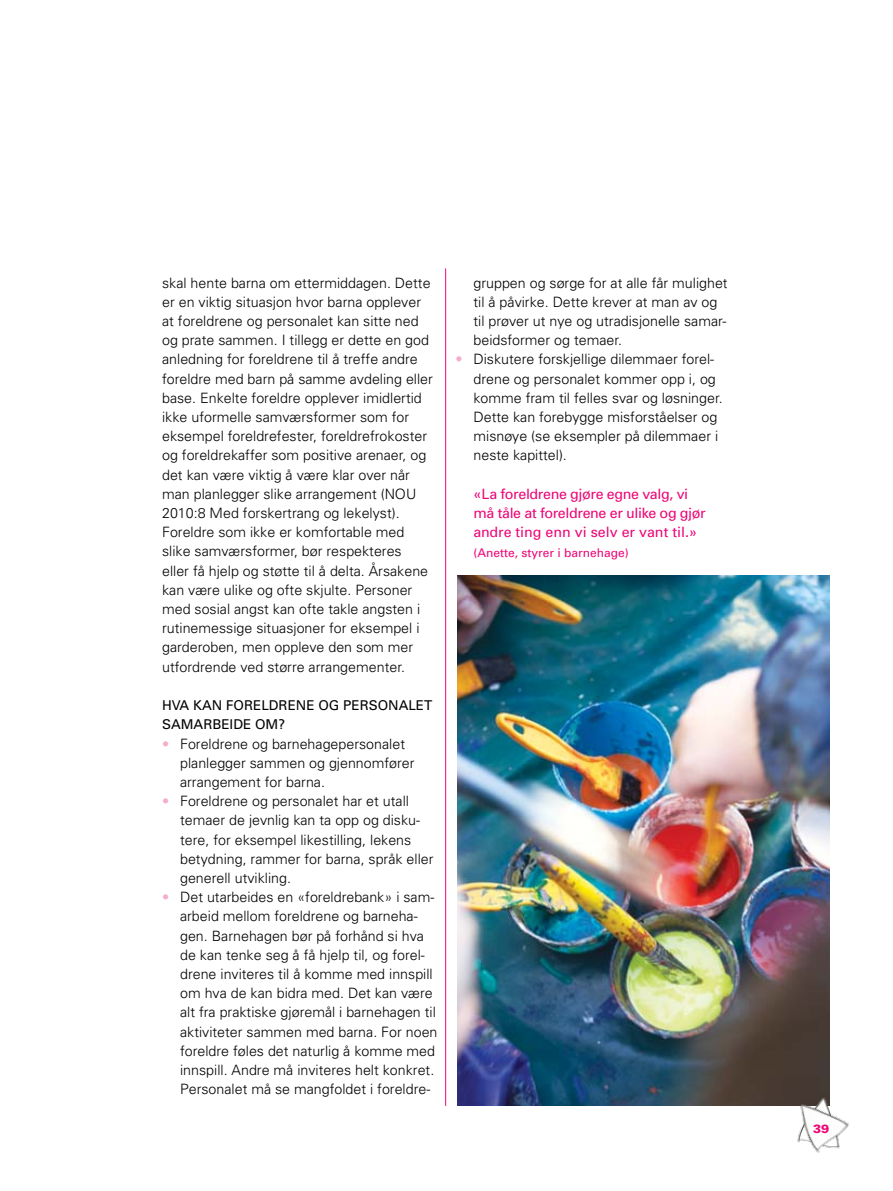
<style>
.page{position:relative;width:893px;height:1191px;background:#fff}
.page>*{position:absolute;margin:0;border:0;box-sizing:border-box;transform-origin:0 0}
.t1{font:300 14.25px/19.2px "Univers";color:#000}
.t2{font:14.25px/19.2px "Univers";letter-spacing:-.025em;color:#ed0677}
.t3{font:13.5px/19.2px "Univers";color:#000}
.t4{font:12px "Univers";color:#ed0677}
.t5{font:900 12px "Univers";color:#ed0677}
.s1{color:#f6adcd}
</style>
<div class="page">
<img style="left:457px;top:576px;width:372px;height:530px">
<img style="left:777px;top:1086px;width:72px;height:67px">
<hr style="left:445px;top:268px;width:1px;height:838px;background:#ed0677">
<p class="t1" style="left:162px;top:272px;width:272px">skal hente barna om ettermiddagen. Dette er en viktig situasjon hvor barna opplever at foreldrene og personalet kan sitte ned og prate sammen. I tillegg er dette en god anledning for foreldrene til å treffe andre foreldre med barn på samme avdeling eller base. Enkelte foreldre opplever imidlertid ikke uformelle samværsformer som for eksempel foreldrefester, foreldrefrokoster og foreldrekaffer som positive arenaer, og det kan være viktig å være klar over når man planlegger slike arrangement (NOU 2010:8 Med forskertrang og lekelyst).<br>Foreldre som ikke er komfortable med slike samværsformer, bør respekteres<br>eller få hjelp og støtte til å delta. Årsakene kan være ulike og ofte skjulte. Personer med sosial angst kan ofte takle angsten i rutinemessige situasjoner for eksempel i garderoben, men oppleve den som mer utfordrende ved større arrangementer.</p>
<p class="t3" style="left:162px;top:695px;width:272px">Hva kan foreldren e og personalet samarbeide om?</p>
<p class="t1" style="left:180px;top:733px;width:236px;text-indent:-18px"><span class="s1">•</span> Foreldrene og barnehagepersonalet planlegger sammen og gjennomfører arrangement for barna.</p>
<p class="t1" style="left:180px;top:791px;width:255px;text-indent:-18px"><span class="s1">•</span> Foreldrene og personalet har et utall temaer de jevnlig kan ta opp og disku&shy;tere, for eksempel likestilling, lekens betydning, rammer for barna, språk eller generell utvikling.</p>
<p class="t1" style="left:180px;top:887px;width:259px;text-indent:-18px"><span class="s1">•</span> Det utarbeides en «foreldrebank» i sam&shy;arbeid mellom foreldrene og barneha&shy;gen. Barnehagen bør på forhånd si hva de kan tenke seg å få hjelp til, og forel&shy;drene inviteres til å komme med innspill om hva de kan bidra med. Det kan være alt fra praktiske gjøremål i barnehagen til aktiviteter sammen med barna. For noen foreldre føles det naturlig å komme med innspill. Andre må inviteres helt konkret.<br>Personalet må se mangfoldet i foreldre-</p>
<p class="t1" style="left:473px;top:272px;width:256px">gruppen og sørge for at alle får mulighet til å påvirke. Dette krever at man av og til prøver ut nye og utradisjonelle samar&shy;beidsformer og temaer.</p>
<p class="t1" style="left:473px;top:349px;width:251px;text-indent:-18px"><span class="s1">•</span> Diskutere forskjellige dilemmaer forel&shy;drene og personalet kommer opp i, og komme fram til felles svar og løsninger.<br>Dette kan forebygge misforståelser og misnøye (se eksempler på dilemmaer i neste kapittel).</p>
<p class="t2" style="left:473px;top:484px;width:234px">«La foreldrene gjøre egne valg, vi må tåle at foreldrene er ulike og gjør andre ting enn vi selv er vant til.»</p>
<p class="t4" style="left:473px;top:545px;width:157px">(Anette, styrer i barnehage)</p>
<p class="t5" style="left:813px;top:1121px;width:18px">39</p>
</div>
